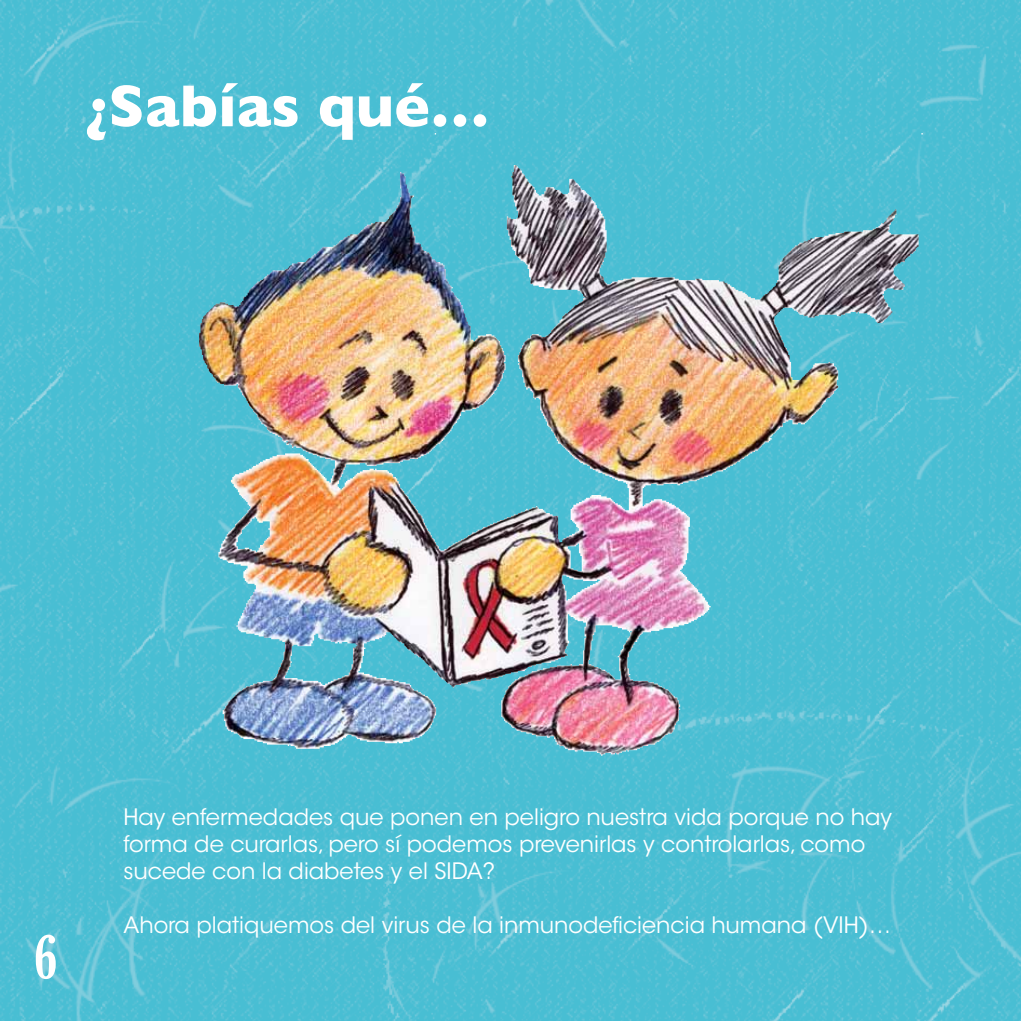
<style>
.page{position:relative;width:1021px;height:1021px;background:#fff}
.page>*{position:absolute;margin:0;border:0;box-sizing:border-box;transform-origin:0 0}
.Titulo_1{font:700 60px "Gill Sans";color:#fff}
.Titulo_1-2{font:extra-condensed 60px "Gloucester";color:#fff}
.Texto_general_Blanco{font:22.5px/27px "ITC Avant Garde Std";color:#fff}
</style>
<div class="page">
<img style="left:0;top:0;width:1020px;height:1020px">
<hr style="left:1020px;top:0;width:1px;height:1020px;background:#46bdd2">
<img style="left:435px;top:133px;width:487px;height:409px">
<p class="Titulo_1" style="left:85px;top:71px;width:406px">¿Sabías qué…</p>
<p class="Titulo_1-2" style="left:34px;top:921px;width:25px">6</p>
<p class="Texto_general_Blanco" style="left:123px;top:803px;width:770px">Hay enfermedades que ponen en peligro nuestra vida porque no hay forma de curarlas, pero sí podemos prevenirlas y controlarlas, como sucede con la diabetes y el SIDA?</p>
<p class="Texto_general_Blanco" style="left:123px;top:911px;width:769px">Ahora platiquemos del virus de la inmunodeficiencia humana (VIH)…</p>
</div>
